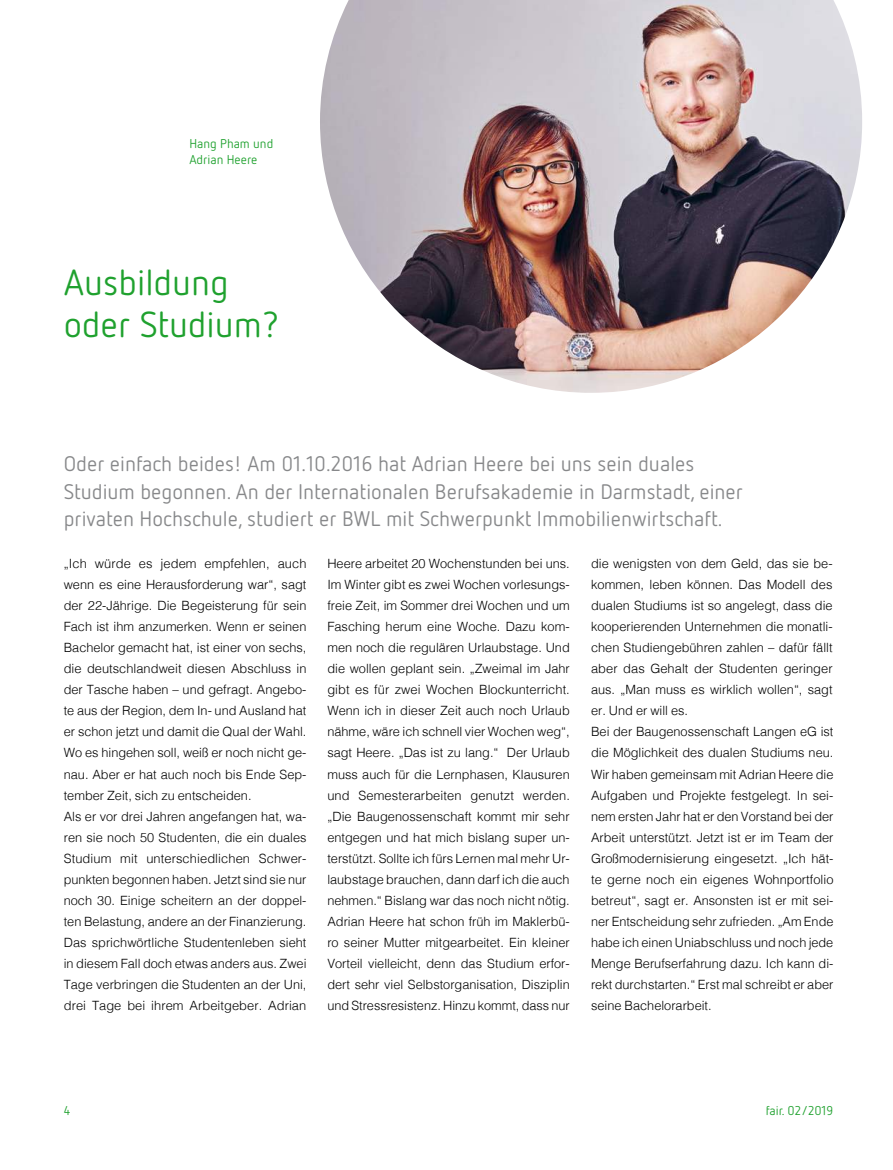
<style>
.page{position:relative;width:893px;height:1170px;background:#fff}
.page>*{position:absolute;margin:0;border:0;box-sizing:border-box;transform-origin:0 0}
.t1{font:36px/42px "Netto OT";color:#1fa12e}
.t2{font:21px/27.8px "Netto OT";color:#87888a}
.t3{font:300 12.75px/21px "Helvetica";color:#000}
.t4{font:12.75px/15.8px "Netto OT";color:#1fa12e}
</style>
<div class="page">
<img style="left:320px;top:0;width:542px;height:393px">
<p class="t4" style="left:189px;top:135px;width:85px">Hang Pham und<br>Adrian Heere</p>
<h1 class="t1" style="left:64px;top:260px;width:217px">Ausbildung oder Studium?</h1>
<h2 class="t2" style="left:64px;top:449px;width:681px">Oder einfach beides! Am 01.10.2016 hat Adrian Heere bei uns sein duales<br>Studium begonnen. An der Internationalen Berufsakademie in Darmstadt, einer privaten Hochschule, studiert er BWL mit Schwerpunkt Immobilienwirtschaft.</h2>
<p class="t3" style="left:64px;top:552px;width:244px">„Ich würde es jedem empfehlen, auch wenn es eine Herausforderung war“, sagt der 22-Jährige. Die Begeisterung für sein Fach ist ihm anzumerken. Wenn er seinen Bachelor gemacht hat, ist einer von sechs, die deutschlandweit diesen Abschluss in der Tasche haben – und gefragt. Angebo&shy;te aus der Region, dem In- und Ausland hat er schon jetzt und damit die Qual der Wahl.<br>Wo es hingehen soll, weiß er noch nicht ge&shy;nau. Aber er hat auch noch bis Ende Sep&shy;tember Zeit, sich zu entscheiden.<br>Als er vor drei Jahren angefangen hat, wa&shy;ren sie noch 50 Studenten, die ein duales Studium mit unterschiedlichen Schwer&shy;punkten begonnen haben. Jetzt sind sie nur noch 30. Einige scheitern an der doppel&shy;ten Belastung, andere an der Finanzierung.<br>Das sprichwörtliche Studentenleben sieht in diesem Fall doch etwas anders aus. Zwei Tage verbringen die Studenten an der Uni, drei Tage bei ihrem Arbeitgeber. Adrian</p>
<p class="t3" style="left:327px;top:552px;width:244px;text-align:justify">Heere arbeitet 20 Wochenstunden bei uns.<br>Im Winter gibt es zwei Wochen vorlesungs&shy;freie Zeit, im Sommer drei Wochen und um Fasching herum eine Woche. Dazu kom&shy;men noch die regulären Urlaubstage. Und die wollen geplant sein. „Zweimal im Jahr gibt es für zwei Wochen Blockunterricht.<br>Wenn ich in dieser Zeit auch noch Urlaub nähme, wäre ich schnell vier Wochen weg“, sagt Heere. „Das ist zu lang.“ Der Urlaub muss auch für die Lernphasen, Klausuren und Semesterarbeiten genutzt werden. „Die Baugenossenschaft kommt mir sehr entgegen und hat mich bislang super un&shy;terstützt. Sollte ich fürs Lernen mal mehr Ur&shy;laubstage brauchen, dann darf ich die auch nehmen.“ Bislang war das noch nicht nötig.<br>Adrian Heere hat schon früh im Maklerbü&shy;ro seiner Mutter mitgearbeitet. Ein kleiner Vorteil vielleicht, denn das Studium erfor&shy;dert sehr viel Selbstorganisation, Disziplin und Stressresistenz. Hinzu kommt, dass nur</p>
<p class="t3" style="left:591px;top:552px;width:244px">die wenigsten von dem Geld, das sie be&shy;kommen, leben können. Das Modell des dualen Studiums ist so angelegt, dass die kooperierenden Unternehmen die monatli&shy;chen Studiengebühren zahlen – dafür fällt aber das Gehalt der Studenten geringer aus. „Man muss es wirklich wollen“, sagt er. Und er will es.<br>Bei der Baugenossenschaft Langen eG ist die Möglichkeit des dualen Studiums neu.<br>Wir haben gemeinsam mit Adrian Heere die Aufgaben und Projekte festgelegt. In sei&shy;nem ersten Jahr hat er den Vorstand bei der Arbeit unterstützt. Jetzt ist er im Team der Großmodernisierung eingesetzt. „Ich hät&shy;te gerne noch ein eigenes Wohnportfolio betreut“, sagt er. Ansonsten ist er mit sei&shy;ner Entscheidung sehr zufrieden. „Am Ende habe ich einen Uniabschluss und noch jede Menge Berufserfahrung dazu. Ich kann di&shy;rekt durchstarten.“ Erst mal schreibt er aber seine Bachelorarbeit.</p>
<p class="t4" style="left:64px;top:1101px;width:8px">4</p>
<p class="t4" style="left:766px;top:1101px;width:69px">fair. 02/2019</p>
</div>
